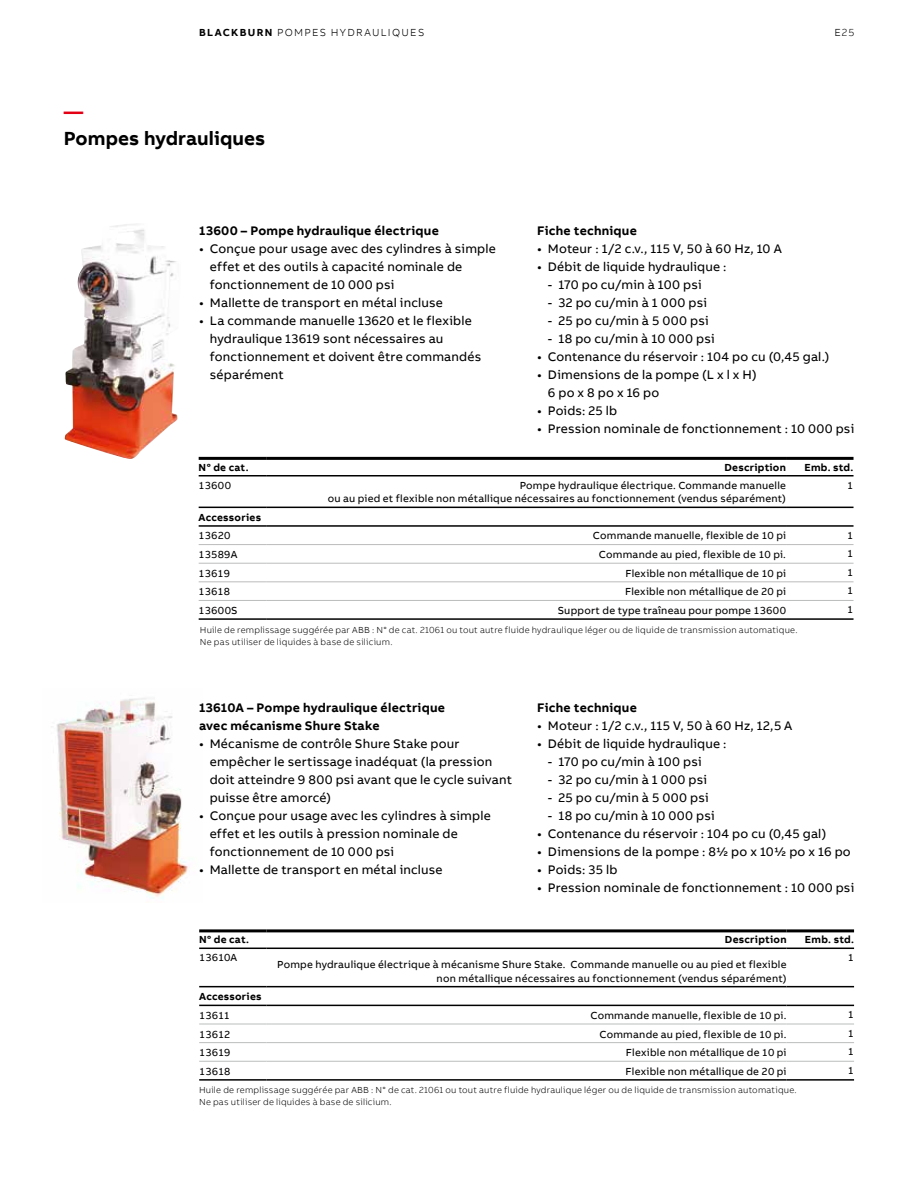
<style>
.page{position:relative;width:918px;height:1188px;background:#fff}
.page>*{position:absolute;margin:0;border:0;box-sizing:border-box;transform-origin:0 0}
.t1{font:700 19.5px "AB Bvoice";letter-spacing:.005em;color:#000}
.t2{font:700 19.5px "AB Bvoice";color:#e30015}
.t3{font:12.75px/18px "AB Bvoice";letter-spacing:.015em;color:#000}
.t4{font:700 12.75px/18px "AB Bvoice";letter-spacing:.02em;color:#000}
.t5{font:10.5px/13.5px "AB Bvoice";letter-spacing:.02em;color:#000;text-align:right}
.t6{font:700 10.5px "AB Bvoice";letter-spacing:.025em;color:#000}
.t7{font:300 10.5px "AB Bvoice";letter-spacing:.12em;color:#000}
.t8{font:300 9px/12px "AB Bvoice";letter-spacing:.025em;color:#000}
.s1{font-weight:700}
</style>
<div class="page">
<hr style="left:199px;top:475px;width:67px;height:2px;background:#000">
<hr style="left:266px;top:475px;width:520px;height:2px;background:#000">
<hr style="left:786px;top:475px;width:68px;height:2px;background:#000">
<hr style="left:199px;top:618px;width:67px;height:2px;background:#000">
<hr style="left:266px;top:618px;width:520px;height:2px;background:#000">
<hr style="left:786px;top:618px;width:68px;height:2px;background:#000">
<hr style="left:199px;top:457px;width:67px;height:3px;background:#000">
<hr style="left:266px;top:457px;width:520px;height:3px;background:#000">
<hr style="left:786px;top:457px;width:68px;height:3px;background:#000">
<hr style="left:199px;top:507px;width:67px;height:1px;background:#000">
<hr style="left:266px;top:507px;width:520px;height:1px;background:#000">
<hr style="left:786px;top:507px;width:68px;height:1px;background:#000">
<hr style="left:199px;top:525px;width:67px;height:2px;background:#000">
<hr style="left:266px;top:525px;width:520px;height:2px;background:#000">
<hr style="left:786px;top:525px;width:68px;height:2px;background:#000">
<hr style="left:199px;top:544px;width:67px;height:1px;background:#bbbcbc">
<hr style="left:266px;top:544px;width:520px;height:1px;background:#bbbcbc">
<hr style="left:199px;top:563px;width:67px;height:1px;background:#bbbcbc">
<hr style="left:266px;top:563px;width:520px;height:1px;background:#bbbcbc">
<hr style="left:199px;top:581px;width:67px;height:1px;background:#bbbcbc">
<hr style="left:266px;top:581px;width:520px;height:1px;background:#bbbcbc">
<hr style="left:199px;top:600px;width:67px;height:1px;background:#bbbcbc">
<hr style="left:266px;top:600px;width:520px;height:1px;background:#bbbcbc">
<hr style="left:786px;top:544px;width:68px;height:1px;background:#bbbcbc">
<hr style="left:786px;top:563px;width:68px;height:1px;background:#bbbcbc">
<hr style="left:786px;top:581px;width:68px;height:1px;background:#bbbcbc">
<hr style="left:786px;top:600px;width:68px;height:1px;background:#bbbcbc">
<hr style="left:199px;top:948px;width:68px;height:1px;background:#000">
<hr style="left:267px;top:948px;width:520px;height:1px;background:#000">
<hr style="left:787px;top:948px;width:67px;height:1px;background:#000">
<hr style="left:199px;top:1079px;width:68px;height:2px;background:#000">
<hr style="left:267px;top:1079px;width:520px;height:2px;background:#000">
<hr style="left:787px;top:1079px;width:67px;height:2px;background:#000">
<hr style="left:199px;top:929px;width:68px;height:3px;background:#000">
<hr style="left:267px;top:929px;width:520px;height:3px;background:#000">
<hr style="left:787px;top:929px;width:67px;height:3px;background:#000">
<hr style="left:199px;top:986px;width:68px;height:1px;background:#000">
<hr style="left:267px;top:986px;width:520px;height:1px;background:#000">
<hr style="left:787px;top:986px;width:67px;height:1px;background:#000">
<hr style="left:199px;top:1005px;width:68px;height:1px;background:#000">
<hr style="left:267px;top:1005px;width:520px;height:1px;background:#000">
<hr style="left:787px;top:1005px;width:67px;height:1px;background:#000">
<hr style="left:199px;top:1024px;width:68px;height:1px;background:#bbbcbc">
<hr style="left:267px;top:1024px;width:520px;height:1px;background:#bbbcbc">
<hr style="left:199px;top:1042px;width:68px;height:1px;background:#bbbcbc">
<hr style="left:267px;top:1042px;width:520px;height:1px;background:#bbbcbc">
<hr style="left:199px;top:1061px;width:68px;height:1px;background:#bbbcbc">
<hr style="left:267px;top:1061px;width:520px;height:1px;background:#bbbcbc">
<hr style="left:787px;top:1024px;width:67px;height:1px;background:#bbbcbc">
<hr style="left:787px;top:1042px;width:67px;height:1px;background:#bbbcbc">
<hr style="left:787px;top:1061px;width:67px;height:1px;background:#bbbcbc">
<img style="left:64px;top:224px;width:114px;height:235px">
<img style="left:51px;top:698px;width:137px;height:201px">
<p class="t7" style="left:199px;top:26px;width:227px"><span class="s1">BLACKBURN</span> POMPES HYDRAULIQUES</p>
<h1 class="t2" style="left:64px;top:99px;width:21px">—</h1>
<h1 class="t1" style="left:64px;top:126px;width:203px">Pompes hydrauliques</h1>
<p class="t4" style="left:199px;top:222px;width:241px">13600 – Pompe hydraulique électrique</p>
<p class="t3" style="left:210px;top:240px;width:288px;text-indent:-11px">• Conçue pour usage avec des cylindres à simple effet et des outils à capacité nominale de fonctionnement de 10 000 psi</p>
<p class="t3" style="left:199px;top:294px;width:245px">• Mallette de transport en métal incluse</p>
<p class="t3" style="left:210px;top:312px;width:273px;text-indent:-11px">• La commande manuelle 13620 et le flexible hydraulique 13619 sont nécessaires au fonctionnement et doivent être commandés séparément</p>
<p class="t7" style="left:835px;top:26px;width:21px">E25</p>
<p class="t4" style="left:537px;top:221px;width:101px">Fiche technique</p>
<p class="t3" style="left:537px;top:240px;width:246px">• Moteur : 1/2 c.v., 115 V, 50 à 60 Hz, 10 A</p>
<p class="t3" style="left:537px;top:258px;width:191px">• Débit de liquide hydraulique :</p>
<p class="t3" style="left:548px;top:276px;width:155px">- 170 po cu/min à 100 psi</p>
<p class="t3" style="left:548px;top:294px;width:161px">- 32 po cu/min à 1 000 psi</p>
<p class="t3" style="left:548px;top:312px;width:162px">- 25 po cu/min à 5 000 psi</p>
<p class="t3" style="left:548px;top:330px;width:168px">- 18 po cu/min à 10 000 psi</p>
<p class="t3" style="left:537px;top:348px;width:294px">• Contenance du réservoir : 104 po cu (0,45 gal.)</p>
<p class="t3" style="left:548px;top:366px;width:210px;text-indent:-11px">• Dimensions de la pompe (L x l x H)<br>6 po x 8 po x 16 po</p>
<p class="t3" style="left:537px;top:402px;width:81px">• Poids: 25 lb</p>
<p class="t3" style="left:537px;top:420px;width:318px">• Pression nominale de fonctionnement : 10 000 psi</p>
<p class="t6" style="left:199px;top:460px;width:51px">N° de cat.</p>
<p class="t6" style="left:724px;top:460px;width:63px">Description</p>
<p class="t6" style="left:804px;top:460px;width:51px">Emb. std.</p>
<p class="t5" style="left:199px;top:479px;width:34px">13600</p>
<p class="t5" style="left:328px;top:478px;width:460px">Pompe hydraulique électrique. Commande manuelle<br>ou au pied et flexible non métallique nécessaires au fonctionnement (vendus séparément)</p>
<p class="t5" style="left:847px;top:479px;width:8px">1</p>
<p class="t6" style="left:199px;top:511px;width:64px">Accessories</p>
<p class="t5" style="left:199px;top:529px;width:33px">13620</p>
<p class="t5" style="left:593px;top:529px;width:195px">Commande manuelle, flexible de 10 pi</p>
<p class="t5" style="left:847px;top:528px;width:8px">1</p>
<p class="t5" style="left:199px;top:548px;width:40px">13589A</p>
<p class="t5" style="left:599px;top:548px;width:189px">Commande au pied, flexible de 10 pi.</p>
<p class="t5" style="left:847px;top:547px;width:8px">1</p>
<p class="t5" style="left:199px;top:566px;width:33px">13619</p>
<p class="t5" style="left:625px;top:566px;width:162px">Flexible non métallique de 10 pi</p>
<p class="t5" style="left:847px;top:566px;width:8px">1</p>
<p class="t5" style="left:199px;top:585px;width:33px">13618</p>
<p class="t5" style="left:625px;top:585px;width:162px">Flexible non métallique de 20 pi</p>
<p class="t5" style="left:847px;top:584px;width:8px">1</p>
<p class="t5" style="left:199px;top:604px;width:40px">13600S</p>
<p class="t5" style="left:558px;top:604px;width:230px">Support de type traîneau pour pompe 13600</p>
<p class="t5" style="left:847px;top:603px;width:8px">1</p>
<p class="t8" style="left:200px;top:624px;width:599px">Huile de remplissage suggérée par ABB : N° de cat. 21061 ou tout autre fluide hydraulique léger ou de liquide de transmission automatique.<br>Ne pas utiliser de liquides à base de silicium.</p>
<p class="t4" style="left:199px;top:699px;width:247px">13610A – Pompe hydraulique électrique avec mécanisme Shure Stake</p>
<p class="t3" style="left:210px;top:735px;width:304px;text-indent:-11px">• Mécanisme de contrôle Shure Stake pour empêcher le sertissage inadéquat (la pression doit atteindre 9 800 psi avant que le cycle suivant puisse être amorcé)</p>
<p class="t3" style="left:210px;top:807px;width:283px;text-indent:-11px">• Conçue pour usage avec les cylindres à simple effet et les outils à pression nominale de fonctionnement de 10 000 psi</p>
<p class="t3" style="left:199px;top:861px;width:245px">• Mallette de transport en métal incluse</p>
<p class="t4" style="left:537px;top:698px;width:101px">Fiche technique</p>
<p class="t3" style="left:537px;top:717px;width:257px">• Moteur : 1/2 c.v., 115 V, 50 à 60 Hz, 12,5 A</p>
<p class="t3" style="left:537px;top:735px;width:191px">• Débit de liquide hydraulique :</p>
<p class="t3" style="left:548px;top:753px;width:155px">- 170 po cu/min à 100 psi</p>
<p class="t3" style="left:548px;top:771px;width:161px">- 32 po cu/min à 1 000 psi</p>
<p class="t3" style="left:548px;top:789px;width:162px">- 25 po cu/min à 5 000 psi</p>
<p class="t3" style="left:548px;top:807px;width:168px">- 18 po cu/min à 10 000 psi</p>
<p class="t3" style="left:537px;top:825px;width:291px">• Contenance du réservoir : 104 po cu (0,45 gal)</p>
<p class="t3" style="left:537px;top:843px;width:315px">• Dimensions de la pompe : 81/2 po x 101/2 po x 16 po</p>
<p class="t3" style="left:537px;top:861px;width:82px">• Poids: 35 lb</p>
<p class="t3" style="left:537px;top:879px;width:318px">• Pression nominale de fonctionnement : 10 000 psi</p>
<p class="t6" style="left:199px;top:933px;width:51px">N° de cat.</p>
<p class="t6" style="left:725px;top:933px;width:63px">Description</p>
<p class="t6" style="left:805px;top:933px;width:51px">Emb. std.</p>
<p class="t5" style="left:199px;top:951px;width:40px">13610A</p>
<p class="t5" style="left:277px;top:958px;width:511px">Pompe hydraulique électrique à mécanisme Shure Stake. Commande manuelle ou au pied et flexible non métallique nécessaires au fonctionnement (vendus séparément)</p>
<p class="t5" style="left:848px;top:951px;width:8px">1</p>
<p class="t6" style="left:199px;top:990px;width:64px">Accessories</p>
<p class="t5" style="left:199px;top:1009px;width:33px">13611</p>
<p class="t5" style="left:590px;top:1009px;width:198px">Commande manuelle, flexible de 10 pi.</p>
<p class="t5" style="left:848px;top:1008px;width:8px">1</p>
<p class="t5" style="left:199px;top:1027px;width:33px">13612</p>
<p class="t5" style="left:600px;top:1027px;width:189px">Commande au pied, flexible de 10 pi.</p>
<p class="t5" style="left:848px;top:1026px;width:8px">1</p>
<p class="t5" style="left:199px;top:1046px;width:33px">13619</p>
<p class="t5" style="left:626px;top:1046px;width:162px">Flexible non métallique de 10 pi</p>
<p class="t5" style="left:848px;top:1045px;width:8px">1</p>
<p class="t5" style="left:199px;top:1065px;width:33px">13618</p>
<p class="t5" style="left:626px;top:1065px;width:162px">Flexible non métallique de 20 pi</p>
<p class="t5" style="left:848px;top:1064px;width:8px">1</p>
<p class="t8" style="left:199px;top:1084px;width:599px">Huile de remplissage suggérée par ABB : N° de cat. 21061 ou tout autre fluide hydraulique léger ou de liquide de transmission automatique.<br>Ne pas utiliser de liquides à base de silicium.</p>
</div>
